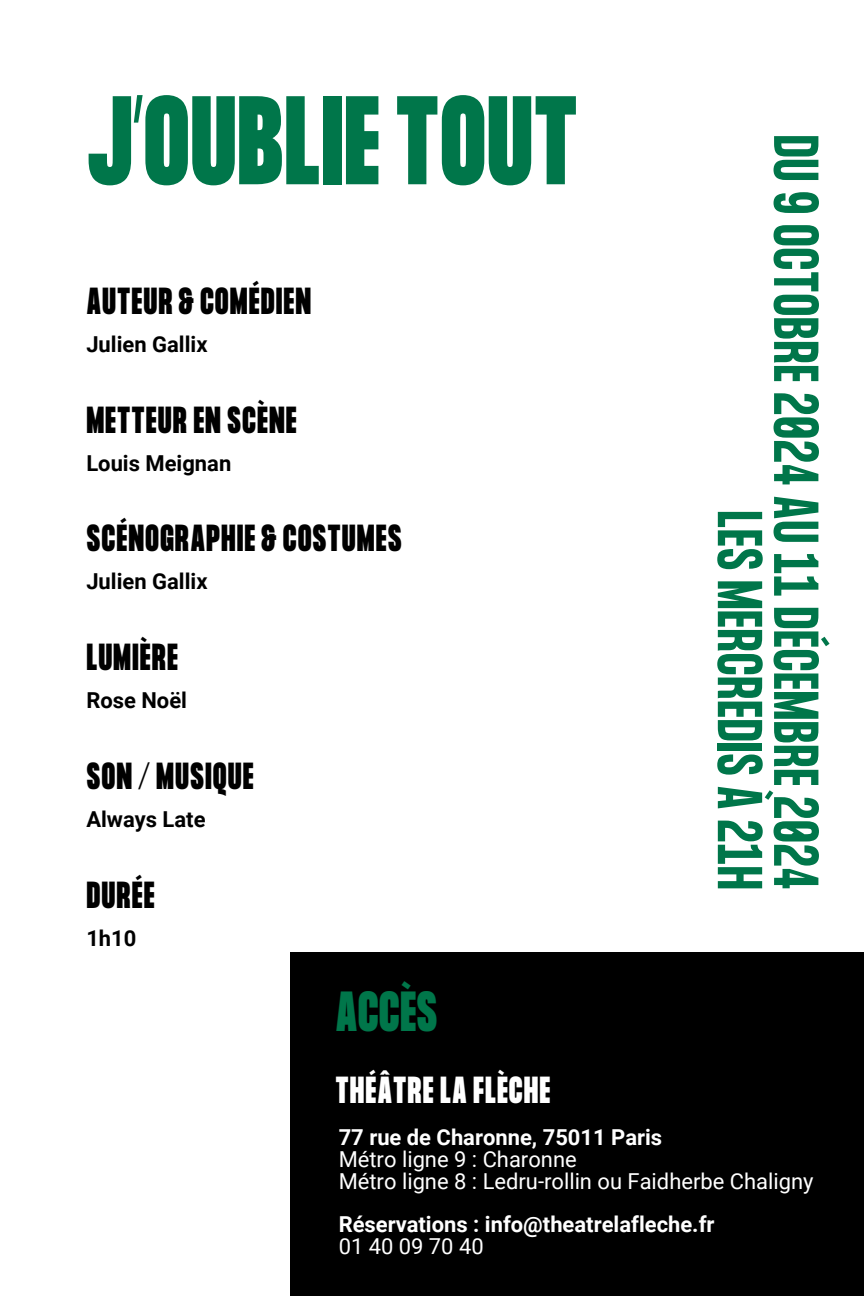
<style>
.page{position:relative;width:864px;height:1296px;background:#fff}
.page>*{position:absolute;margin:0;border:0;box-sizing:border-box;transform-origin:0 0}
.t1{font:900 110.1px "Formula Condensed";color:#00764a}
.t2{font:700 55.4px/56.2px "Formula Condensed";letter-spacing:.01em;color:#00764a;text-align:right}
.t3{font:900 49.4px "Formula Condensed";color:#00764a}
.t4{font:900 33px "Formula Condensed";letter-spacing:.03em;color:#000}
.t5{font:900 33px "Formula Condensed";letter-spacing:.03em;color:#fff}
.t6{font:22px "Roboto";color:#fff}
.t7{font:700 22px "Roboto";color:#fff}
.t8{font:700 22px "Roboto";color:#000}
</style>
<div class="page">
<div style="left:290px;top:952px;width:574px;height:344px;background:#000"></div>
<h1 class="t1" style="left:86px;top:85px;width:493px">J’OUBLIE TOUT</h1>
<h4 class="t4" style="left:86px;top:284px;width:226px">AUTEUR &amp; COMÉDIEN</h4>
<h5 class="t8" style="left:86px;top:331px;width:123px">Julien Gallix</h5>
<h4 class="t4" style="left:86px;top:403px;width:212px">METTEUR EN SCÈNE</h4>
<h5 class="t8" style="left:86px;top:451px;width:146px">Louis Meignan</h5>
<h4 class="t4" style="left:86px;top:521px;width:317px">SCÉNOGRAPHIE &amp; COSTUMES</h4>
<h5 class="t8" style="left:86px;top:569px;width:123px">Julien Gallix</h5>
<p class="t4" style="left:86px;top:641px;width:93px">LUMIÈRE</p>
<p class="t8" style="left:86px;top:688px;width:102px">Rose Noël</p>
<p class="t4" style="left:86px;top:759px;width:169px">SON / MUSIQUE</p>
<p class="t8" style="left:86px;top:807px;width:121px">Always Late</p>
<h4 class="t4" style="left:86px;top:878px;width:70px">DURÉE</h4>
<p class="t8" style="left:86px;top:925px;width:52px">1h10</p>
<h3 class="t3" style="left:336px;top:986px;width:104px">ACCÈS</h3>
<h2 class="t2" style="left:819px;top:135px;width:757px;rotate:90deg">DU 9 OCTOBRE 2024 AU 11 DÉCEMBRE 2024<br>LES MERCREDIS À 21H</h2>
<h4 class="t5" style="left:336px;top:1073px;width:216px">THÉÂTRE LA FLÈCHE</h4>
<h5 class="t7" style="left:339px;top:1125px;width:325px">77 rue de Charonne, 75011 Paris</h5>
<h4 class="t6" style="left:339px;top:1147px;width:240px">Métro ligne 9 : Charonne</h4>
<h5 class="t6" style="left:339px;top:1169px;width:476px">Métro ligne 8 : Ledru-rollin ou Faidherbe Chaligny</h5>
<h4 class="t7" style="left:339px;top:1212px;width:377px">Réservations : info@theatrelafleche.fr</h4>
<h5 class="t6" style="left:339px;top:1234px;width:146px">01 40 09 70 40</h5>
</div>
